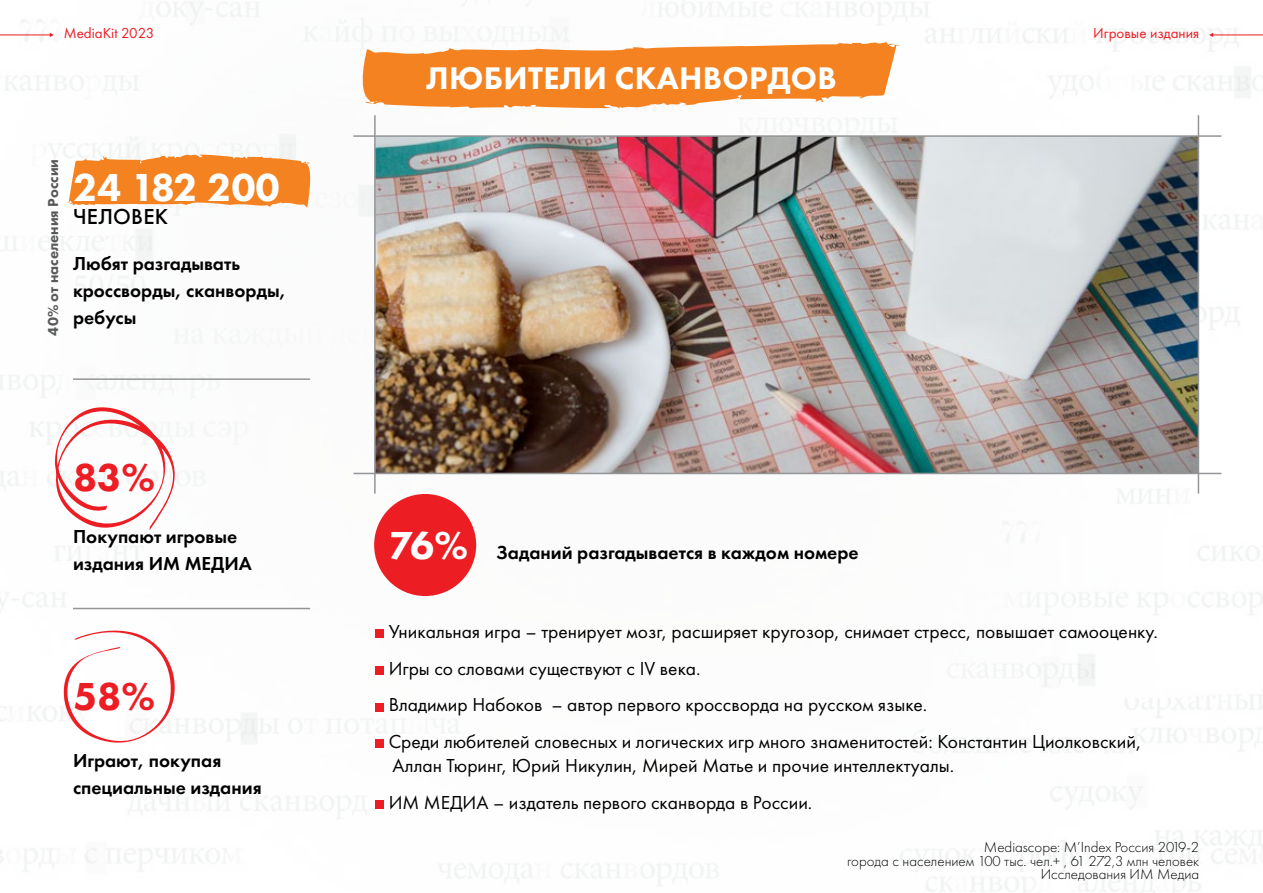
<style>
.page{position:relative;width:1263px;height:893px;background:#fff}
.page>*{position:absolute;margin:0;border:0;box-sizing:border-box;transform-origin:0 0}
.t1{font:800 40.5px "Futura PT";color:#fff}
.t2{font:800 40.5px "Futura PT";color:#ed1d24}
.t3{font:800 32.4px "Futura PT";letter-spacing:.01em;color:#fff}
.t4{font:500 22.5px "Futura PT";letter-spacing:.01em;color:#000}
.t5{font:19.5px/36.8px "Futura PT";color:#000}
.t6{font:600 19.5px/27px "Futura PT";color:#000}
.t7{font:300 15px/13.5px "Futura PT";color:#000;text-align:right}
.t8{font:15px "Futura PT";color:#ed1d24}
.t9{font:800 15px "Futura PT";color:#58595b}
.s1{font-weight:800;font-size:40.5px;color:#fff}
</style>
<div class="page">
<img style="left:0;top:0;width:1263px;height:893px">
<hr style="left:0;top:35px;width:51px;height:1px;background:#ed1d24">
<hr style="left:1211px;top:35px;width:52px;height:1px;background:#ed1d24">
<svg style="left:50px;top:33px;width:4px;height:4px"></svg>
<svg style="left:1209px;top:33px;width:4px;height:4px"></svg>
<div style="left:374px;top:494px;width:102px;height:102px;background:#ed1d24;border-radius:50%"></div>
<img style="left:376px;top:137px;width:822px;height:336px">
<svg style="left:67px;top:154px;width:247px;height:53px"></svg>
<svg style="left:356px;top:41px;width:544px;height:68px"></svg>
<svg style="left:62px;top:628px;width:118px;height:117px"></svg>
<svg style="left:51px;top:407px;width:130px;height:124px"></svg>
<hr style="left:73px;top:378px;width:237px;height:2px;background:#939598">
<hr style="left:353px;top:135px;width:868px;height:2px;background:#939598">
<hr style="left:353px;top:473px;width:868px;height:1px;background:#939598">
<hr style="left:374px;top:115px;width:2px;height:379px;background:#939598">
<hr style="left:1198px;top:115px;width:1px;height:379px;background:#939598">
<hr style="left:73px;top:608px;width:237px;height:1px;background:#939598">
<div style="left:376px;top:629px;width:8px;height:9px;background:#ed1d24"></div>
<div style="left:376px;top:666px;width:8px;height:9px;background:#ed1d24"></div>
<div style="left:376px;top:703px;width:8px;height:8px;background:#ed1d24"></div>
<div style="left:376px;top:740px;width:8px;height:8px;background:#ed1d24"></div>
<div style="left:376px;top:800px;width:8px;height:9px;background:#ed1d24"></div>
<p class="t8" style="left:64px;top:24px;width:92px">MediaKit 2023</p>
<p class="t8" style="left:1093px;top:24px;width:107px">Игровые издания</p>
<p class="t9" style="left:44px;top:336px;width:178px;rotate:-90deg">40% от населения России</p>
<h1 class="t1" style="left:73px;top:162px;width:208px">24 182 200</h1>
<p class="t4" style="left:73px;top:203px;width:96px">ЧЕЛОВЕК</p>
<p class="t6" style="left:73px;top:250px;width:215px">Любят разгадывать кроссворды, сканворды, ребусы</p>
<h1 class="t2" style="left:73px;top:452px;width:84px">83%</h1>
<p class="t6" style="left:73px;top:523px;width:180px">Покупают игровые издания ИМ МЕДИА</p>
<h1 class="t2" style="left:73px;top:671px;width:84px">58%</h1>
<p class="t6" style="left:73px;top:747px;width:190px">Играют, покупая специальные издания</p>
<h2 class="t3" style="left:426px;top:57px;width:412px">ЛЮБИТЕЛИ СКАНВОРДОВ</h2>
<p class="t6" style="left:389px;top:539px;width:471px"><span class="s1">76%</span> Заданий разгадывается в каждом номере</p>
<p class="t5" style="left:389px;top:613px;width:771px">Уникальная игра – тренирует мозг, расширяет кругозор, снимает стресс, повышает самооценку.<br>Игры со словами существуют с IV века.<br>Владимир Набоков – автор первого кроссворда на русском языке.<br>Среди любителей словесных и логических игр много знаменитостей: Константин Циолковский,</p>
<p class="t5" style="left:389px;top:747px;width:567px">Аллан Тюринг, Юрий Никулин, Мирей Матье и прочие интеллектуалы.<br>ИМ МЕДИА – издатель первого сканворда в России.</p>
<p class="t7" style="left:847px;top:841px;width:353px">Mediascope: M’Index Россия 2019-2<br>города с населением 100 тыс. чел.+ , 61 272,3 млн человек<br>Исследования ИМ Медиа</p>
</div>
